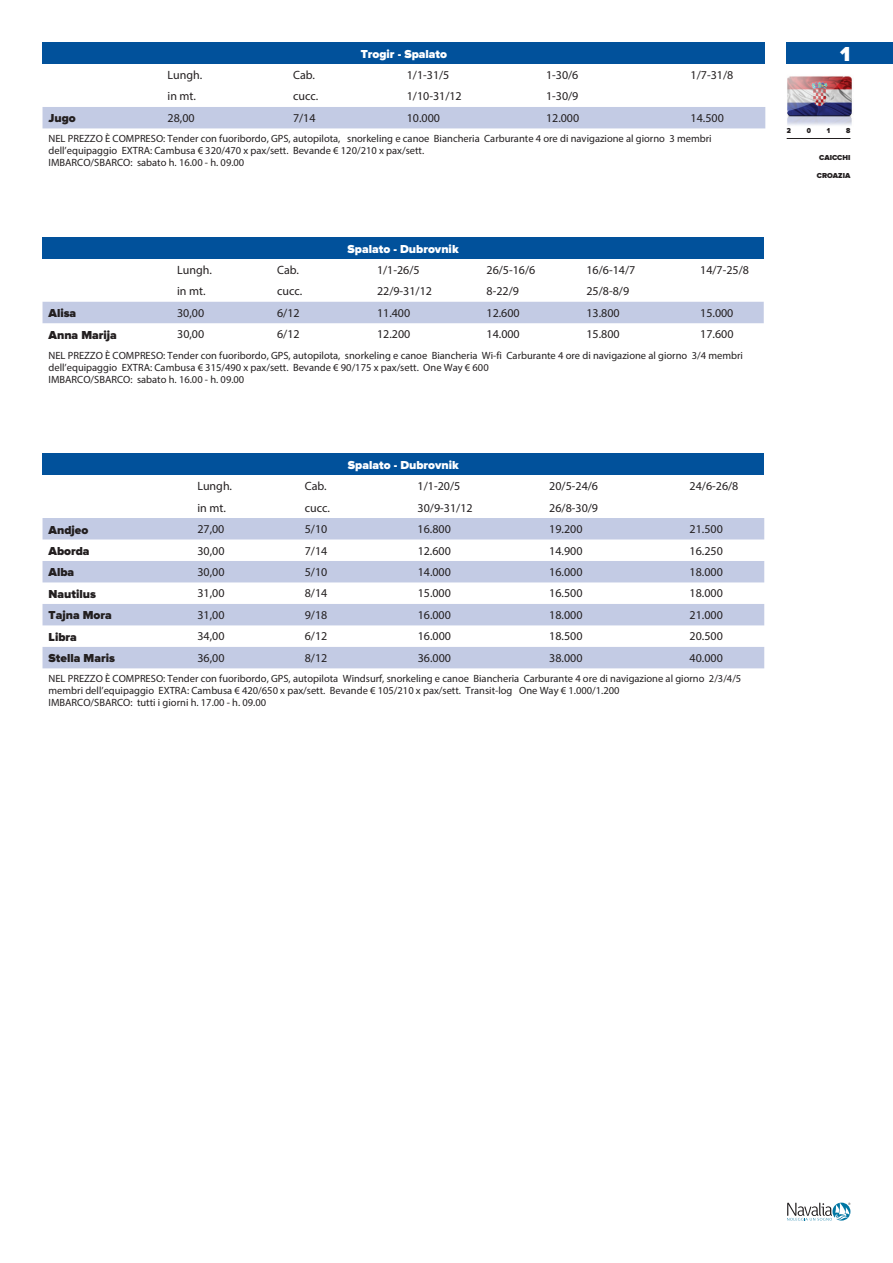
<style>
.page{position:relative;width:893px;height:1263px;background:#fff}
.page>*{position:absolute;margin:0;border:0;box-sizing:border-box;transform-origin:0 0}
.t1{font:900 21px "Proxima Nova";color:#fff}
.t2{font:12px "Myriad Pro";color:#231f20}
.t3{font:900 12px "Proxima Nova";color:#231f20}
.t4{font:900 12px "Proxima Nova";color:#fff}
.t5{font:10.5px/12px "Myriad Pro";color:#231f20}
.t6{font:900 7.5px "Proxima Nova";color:#231f20}
.t7{font:900 7.5px "Proxima Nova";color:#231f20;scale:.9 1}
</style>
<div class="page">
<img style="left:786px;top:76px;width:66px;height:63px">
<div style="left:787px;top:43px;width:106px;height:21px;background:#01519b"></div>
<svg style="left:787px;top:1202px;width:63px;height:18px"></svg>
<hr style="left:787px;top:138px;width:63px;height:1px;background:#231f20">
<div style="left:43px;top:43px;width:722px;height:21px;background:#01519b"></div>
<div style="left:43px;top:107px;width:722px;height:21px;background:#c3cbe4"></div>
<div style="left:43px;top:237px;width:721px;height:22px;background:#01519b"></div>
<div style="left:43px;top:302px;width:721px;height:21px;background:#c3cbe4"></div>
<div style="left:43px;top:454px;width:721px;height:21px;background:#01519b"></div>
<svg style="left:43px;top:518px;width:721px;height:150px;fill:#c3cbe4"></svg>
<p class="t4" style="left:361px;top:49px;width:88px">Trogir - Spalato</p>
<p class="t2" style="left:168px;top:68px;width:36px">Lungh.</p>
<p class="t2" style="left:293px;top:68px;width:24px">Cab.</p>
<p class="t2" style="left:407px;top:68px;width:44px">1/1-31/5</p>
<p class="t2" style="left:546px;top:68px;width:34px">1-30/6</p>
<p class="t2" style="left:691px;top:68px;width:44px">1/7-31/8</p>
<p class="t2" style="left:168px;top:89px;width:30px">in mt.</p>
<p class="t2" style="left:293px;top:89px;width:27px">cucc.</p>
<p class="t2" style="left:407px;top:89px;width:57px">1/10-31/12</p>
<p class="t2" style="left:546px;top:89px;width:34px">1-30/9</p>
<p class="t3" style="left:49px;top:113px;width:29px">Jugo</p>
<p class="t2" style="left:168px;top:111px;width:29px">28,00</p>
<p class="t2" style="left:293px;top:111px;width:24px">7/14</p>
<p class="t2" style="left:407px;top:111px;width:35px">10.000</p>
<p class="t2" style="left:546px;top:111px;width:35px">12.000</p>
<p class="t2" style="left:691px;top:111px;width:35px">14.500</p>
<p class="t5" style="left:49px;top:133px;width:665px">NEL PREZZO È COMPRESO: Tender con fuoribordo, GPS, autopilota, snorkeling e canoe Biancheria Carburante 4 ore di navigazione al giorno 3 membri dell’equipaggio EXTRA: Cambusa € 320/470 x pax/sett. Bevande € 120/210 x pax/sett.<br>IMBARCO/SBARCO: sabato h. 16.00 - h. 09.00</p>
<p class="t4" style="left:348px;top:243px;width:113px">Spalato - Dubrovnik</p>
<p class="t2" style="left:177px;top:262px;width:36px">Lungh.</p>
<p class="t2" style="left:277px;top:262px;width:24px">Cab.</p>
<p class="t2" style="left:377px;top:262px;width:44px">1/1-26/5</p>
<p class="t2" style="left:486px;top:262px;width:50px">26/5-16/6</p>
<p class="t2" style="left:586px;top:262px;width:50px">16/6-14/7</p>
<p class="t2" style="left:700px;top:262px;width:50px">14/7-25/8</p>
<p class="t2" style="left:177px;top:284px;width:30px">in mt.</p>
<p class="t2" style="left:277px;top:284px;width:27px">cucc.</p>
<p class="t2" style="left:377px;top:284px;width:57px">22/9-31/12</p>
<p class="t2" style="left:486px;top:284px;width:34px">8-22/9</p>
<p class="t2" style="left:586px;top:284px;width:44px">25/8-8/9</p>
<p class="t3" style="left:49px;top:308px;width:29px">Alisa</p>
<p class="t2" style="left:177px;top:305px;width:29px">30,00</p>
<p class="t2" style="left:277px;top:305px;width:24px">6/12</p>
<p class="t2" style="left:377px;top:305px;width:35px">11.400</p>
<p class="t2" style="left:486px;top:305px;width:35px">12.600</p>
<p class="t2" style="left:586px;top:305px;width:35px">13.800</p>
<p class="t2" style="left:700px;top:305px;width:35px">15.000</p>
<p class="t3" style="left:49px;top:329px;width:70px">Anna Marija</p>
<p class="t2" style="left:177px;top:327px;width:29px">30,00</p>
<p class="t2" style="left:277px;top:327px;width:24px">6/12</p>
<p class="t2" style="left:377px;top:327px;width:35px">12.200</p>
<p class="t2" style="left:487px;top:327px;width:35px">14.000</p>
<p class="t2" style="left:586px;top:327px;width:35px">15.800</p>
<p class="t2" style="left:700px;top:327px;width:35px">17.600</p>
<p class="t5" style="left:49px;top:349px;width:696px">NEL PREZZO È COMPRESO: Tender con fuoribordo, GPS, autopilota, snorkeling e canoe Biancheria Wi-fi Carburante 4 ore di navigazione al giorno 3/4 membri dell’equipaggio EXTRA: Cambusa € 315/490 x pax/sett. Bevande € 90/175 x pax/sett. One Way € 600<br>IMBARCO/SBARCO: sabato h. 16.00 - h. 09.00</p>
<p class="t4" style="left:348px;top:460px;width:113px">Spalato - Dubrovnik</p>
<p class="t2" style="left:197px;top:479px;width:36px">Lungh.</p>
<p class="t2" style="left:305px;top:479px;width:24px">Cab.</p>
<p class="t2" style="left:418px;top:479px;width:44px">1/1-20/5</p>
<p class="t2" style="left:549px;top:479px;width:50px">20/5-24/6</p>
<p class="t2" style="left:690px;top:479px;width:50px">24/6-26/8</p>
<p class="t2" style="left:197px;top:500px;width:30px">in mt.</p>
<p class="t2" style="left:305px;top:500px;width:27px">cucc.</p>
<p class="t2" style="left:418px;top:500px;width:57px">30/9-31/12</p>
<p class="t2" style="left:549px;top:500px;width:50px">26/8-30/9</p>
<p class="t3" style="left:49px;top:524px;width:41px">Andjeo</p>
<p class="t2" style="left:197px;top:522px;width:29px">27,00</p>
<p class="t2" style="left:305px;top:522px;width:24px">5/10</p>
<p class="t2" style="left:418px;top:522px;width:35px">16.800</p>
<p class="t2" style="left:549px;top:522px;width:35px">19.200</p>
<p class="t2" style="left:690px;top:522px;width:35px">21.500</p>
<p class="t3" style="left:49px;top:545px;width:43px">Aborda</p>
<p class="t2" style="left:197px;top:543px;width:29px">30,00</p>
<p class="t2" style="left:305px;top:543px;width:24px">7/14</p>
<p class="t2" style="left:418px;top:543px;width:35px">12.600</p>
<p class="t2" style="left:549px;top:543px;width:35px">14.900</p>
<p class="t2" style="left:690px;top:543px;width:35px">16.250</p>
<p class="t3" style="left:49px;top:567px;width:27px">Alba</p>
<p class="t2" style="left:197px;top:564px;width:29px">30,00</p>
<p class="t2" style="left:305px;top:564px;width:24px">5/10</p>
<p class="t2" style="left:418px;top:564px;width:35px">14.000</p>
<p class="t2" style="left:549px;top:564px;width:35px">16.000</p>
<p class="t2" style="left:690px;top:564px;width:35px">18.000</p>
<p class="t3" style="left:49px;top:588px;width:49px">Nautilus</p>
<p class="t2" style="left:197px;top:586px;width:29px">31,00</p>
<p class="t2" style="left:305px;top:586px;width:24px">8/14</p>
<p class="t2" style="left:418px;top:586px;width:35px">15.000</p>
<p class="t2" style="left:549px;top:586px;width:35px">16.500</p>
<p class="t2" style="left:690px;top:586px;width:35px">18.000</p>
<p class="t3" style="left:49px;top:610px;width:65px">Tajna Mora</p>
<p class="t2" style="left:197px;top:607px;width:29px">31,00</p>
<p class="t2" style="left:305px;top:607px;width:24px">9/18</p>
<p class="t2" style="left:418px;top:607px;width:35px">16.000</p>
<p class="t2" style="left:549px;top:607px;width:35px">18.000</p>
<p class="t2" style="left:690px;top:607px;width:35px">21.000</p>
<p class="t3" style="left:49px;top:631px;width:30px">Libra</p>
<p class="t2" style="left:197px;top:629px;width:29px">34,00</p>
<p class="t2" style="left:305px;top:629px;width:24px">6/12</p>
<p class="t2" style="left:418px;top:629px;width:35px">16.000</p>
<p class="t2" style="left:549px;top:629px;width:35px">18.500</p>
<p class="t2" style="left:690px;top:629px;width:35px">20.500</p>
<p class="t3" style="left:49px;top:653px;width:68px">Stella Maris</p>
<p class="t2" style="left:197px;top:650px;width:29px">36,00</p>
<p class="t2" style="left:305px;top:650px;width:24px">8/12</p>
<p class="t2" style="left:418px;top:650px;width:35px">36.000</p>
<p class="t2" style="left:549px;top:650px;width:35px">38.000</p>
<p class="t2" style="left:690px;top:650px;width:35px">40.000</p>
<p class="t5" style="left:49px;top:673px;width:694px">NEL PREZZO È COMPRESO: Tender con fuoribordo, GPS, autopilota Windsurf, snorkeling e canoe Biancheria Carburante 4 ore di navigazione al giorno 2/3/4/5 membri dell’equipaggio EXTRA: Cambusa € 420/650 x pax/sett. Bevande € 105/210 x pax/sett. Transit-log One Way € 1.000/1.200<br>IMBARCO/SBARCO: tutti i giorni h. 17.00 - h. 09.00</p>
<h1 class="t1" style="left:840px;top:45px;width:12px">1</h1>
<p class="t7" style="left:787px;top:128px;width:6px">2</p>
<p class="t7" style="left:807px;top:128px;width:6px">0</p>
<p class="t7" style="left:827px;top:128px;width:5px">1</p>
<p class="t7" style="left:846px;top:128px;width:6px">8</p>
<p class="t6" style="left:819px;top:154px;width:33px">CAICCHI</p>
<p class="t6" style="left:817px;top:172px;width:35px">CROAZIA</p>
</div>
